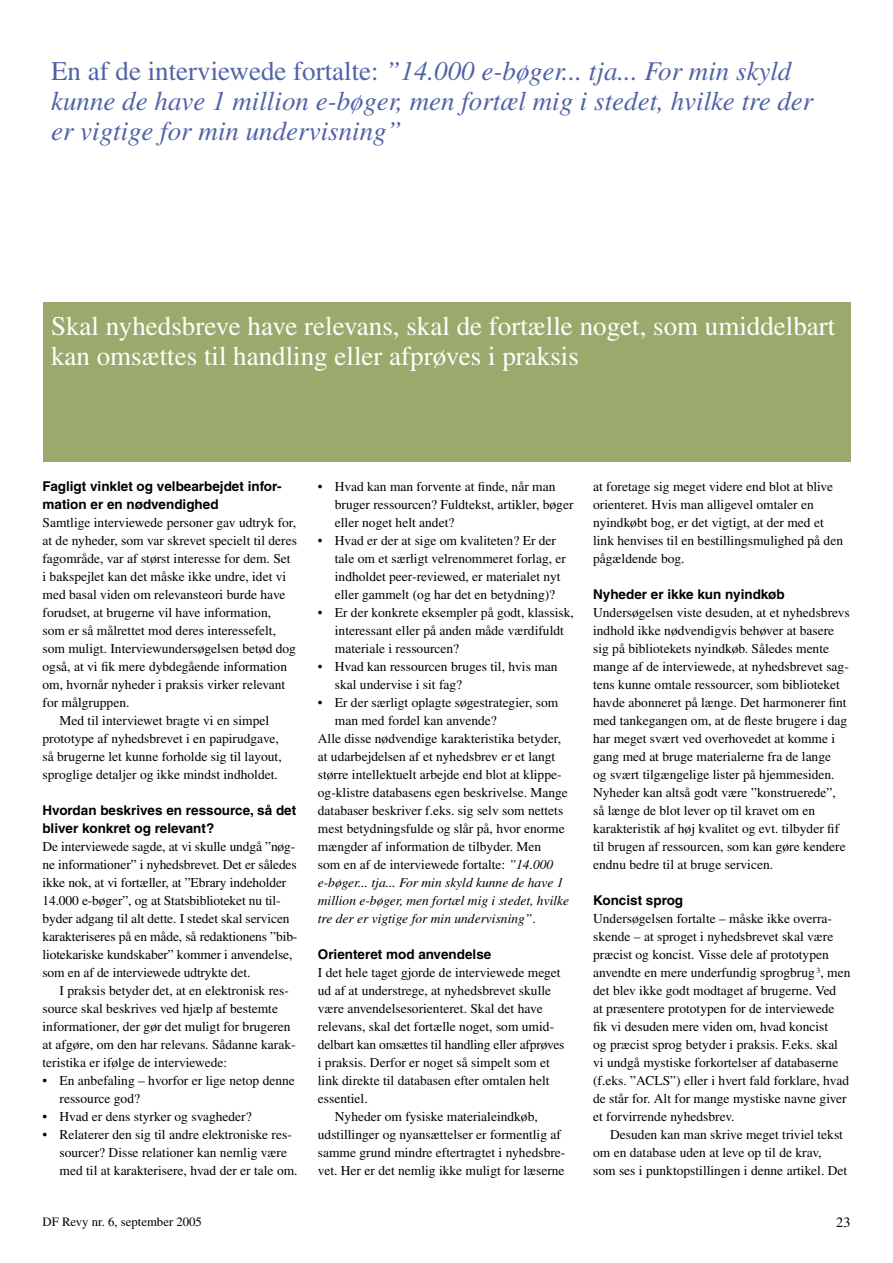
<style>
.page{position:relative;width:893px;height:1263px;background:#fff}
.page>*{position:absolute;margin:0;border:0;box-sizing:border-box;transform-origin:0 0}
.t1{font:italic 27px/30px "Times";color:#5063a6}
.t2{font:27px/30px "Times";color:#fff}
.t3{font:14.25px "Times";color:#000}
.t4{font:13.5px/18px "Times";color:#000}
.t5{font:700 13.5px/18px "Helvetica";color:#000}
.t6{font:italic 13.5px "Times";color:#000}
.t7{font:12.75px "Times";color:#000}
.s1{font-style:normal}
.s2{font-style:italic}
</style>
<div class="page">
<div style="left:43px;top:302px;width:807px;height:159px;background:#99aa6c"></div>
<h1 class="t1" style="left:51px;top:56px;width:764px"><span class="s1">En af de interviewede fortalte:</span> ”14.000 e-bøger... tja... For min skyld kunne de have 1 million e-bøger, men fortæl mig i stedet, hvilke tre der er vigtige for min undervisning”</h1>
<h1 class="t2" style="left:51px;top:311px;width:786px">Skal nyhedsbreve have relevans, skal de fortælle noget, som umiddelbart kan omsættes til handling eller afprøves i praksis</h1>
<p class="t5" style="left:43px;top:477px;width:241px">Fagligt vinklet og velbearbejdet infor&shy;mation er en nødvendighed</p>
<p class="t4" style="left:43px;top:513px;width:255px">Samtlige interviewede personer gav udtryk for,</p>
<p class="t4" style="left:43px;top:531px;width:256px">at de nyheder, som var skrevet specielt til deres</p>
<p class="t4" style="left:43px;top:549px;width:250px">fagområde, var af størst interesse for dem. Set</p>
<p class="t4" style="left:43px;top:567px;width:245px">i bakspejlet kan det måske ikke undre, idet vi</p>
<p class="t4" style="left:43px;top:585px;width:245px">med basal viden om relevansteori burde have</p>
<p class="t4" style="left:43px;top:603px;width:230px">forudset, at brugerne vil have information,</p>
<p class="t4" style="left:43px;top:621px;width:235px">som er så målrettet mod deres interessefelt,</p>
<p class="t4" style="left:43px;top:639px;width:255px">som muligt. Interviewundersøgelsen betød dog</p>
<p class="t4" style="left:43px;top:657px;width:246px">også, at vi fik mere dybdegående information</p>
<p class="t4" style="left:43px;top:675px;width:244px">om, hvornår nyheder i praksis virker relevant</p>
<p class="t4" style="left:43px;top:693px;width:88px">for målgruppen.</p>
<p class="t4" style="left:60px;top:711px;width:211px">Med til interviewet bragte vi en simpel</p>
<p class="t4" style="left:43px;top:729px;width:238px">prototype af nyhedsbrevet i en papirudgave,</p>
<p class="t4" style="left:43px;top:747px;width:241px">så brugerne let kunne forholde sig til layout,</p>
<p class="t4" style="left:43px;top:765px;width:237px">sproglige detaljer og ikke mindst indholdet.</p>
<p class="t5" style="left:43px;top:801px;width:255px">Hvordan beskrives en ressource, så det bliver konkret og relevant?</p>
<p class="t4" style="left:43px;top:837px;width:256px">De interviewede sagde, at vi skulle undgå ”nøg&shy;ne informationer” i nyhedsbrevet. Det er således ikke nok, at vi fortæller, at ”Ebrary indeholder 14.000 e-bøger”, og at Statsbiblioteket nu til&shy;byder adgang til alt dette. I stedet skal servicen karakteriseres på en måde, så redaktionens ”bib&shy;liotekariske kundskaber” kommer i anvendelse, som en af de interviewede udtrykte det.</p>
<p class="t4" style="left:43px;top:981px;width:255px;text-indent:17px">I praksis betyder det, at en elektronisk res&shy;source skal beskrives ved hjælp af bestemte informationer, der gør det muligt for brugeren at afgøre, om den har relevans. Sådanne karak&shy;teristika er ifølge de interviewede:</p>
<p class="t4" style="left:60px;top:1071px;width:237px;text-indent:-17px">• En anbefaling – hvorfor er lige netop denne ressource god?</p>
<p class="t4" style="left:43px;top:1107px;width:211px">• Hvad er dens styrker og svagheder?</p>
<p class="t4" style="left:60px;top:1125px;width:240px;text-indent:-17px">• Relaterer den sig til andre elektroniske res&shy;sourcer? Disse relationer kan nemlig være med til at karakterisere, hvad der er tale om.</p>
<p class="t4" style="left:335px;top:477px;width:240px;text-indent:-17px">• Hvad kan man forvente at finde, når man bruger ressourcen? Fuldtekst, artikler, bøger eller noget helt andet?</p>
<p class="t4" style="left:335px;top:531px;width:233px;text-indent:-17px">• Hvad er der at sige om kvaliteten? Er der tale om et særligt velrenommeret forlag, er indholdet peer-reviewed, er materialet nyt eller gammelt (og har det en betydning)?</p>
<p class="t4" style="left:335px;top:603px;width:241px;text-indent:-17px">• Er der konkrete eksempler på godt, klassisk, interessant eller på anden måde værdifuldt materiale i ressourcen?</p>
<p class="t4" style="left:335px;top:657px;width:224px;text-indent:-17px">• Hvad kan ressourcen bruges til, hvis man skal undervise i sit fag?</p>
<p class="t4" style="left:318px;top:693px;width:242px">• Er der særligt oplagte søgestrategier, som</p>
<p class="t4" style="left:335px;top:711px;width:163px">man med fordel kan anvende?</p>
<p class="t4" style="left:318px;top:729px;width:245px">Alle disse nødvendige karakteristika betyder,</p>
<p class="t4" style="left:318px;top:747px;width:239px">at udarbejdelsen af et nyhedsbrev er et langt</p>
<p class="t4" style="left:318px;top:765px;width:245px">større intellektuelt arbejde end blot at klippe-</p>
<p class="t4" style="left:318px;top:783px;width:252px">og-klistre databasens egen beskrivelse. Mange</p>
<p class="t4" style="left:318px;top:801px;width:247px">databaser beskriver f.eks. sig selv som nettets</p>
<p class="t4" style="left:318px;top:819px;width:248px">mest betydningsfulde og slår på, hvor enorme</p>
<p class="t4" style="left:318px;top:837px;width:225px">mængder af information de tilbyder. Men</p>
<p class="t4" style="left:318px;top:855px;width:237px">som en af de interviewede fortalte: <span class="s2">”14.000</span></p>
<p class="t6" style="left:318px;top:875px;width:247px">e-bøger... tja... For min skyld kunne de have 1</p>
<p class="t6" style="left:318px;top:893px;width:253px">million e-bøger, men fortæl mig i stedet, hvilke</p>
<p class="t6" style="left:318px;top:911px;width:219px">tre der er vigtige for min undervisning”<span class="s1">.</span></p>
<p class="t5" style="left:318px;top:945px;width:175px">Orienteret mod anvendelse</p>
<p class="t4" style="left:318px;top:963px;width:244px">I det hele taget gjorde de interviewede meget</p>
<p class="t4" style="left:318px;top:981px;width:235px">ud af at understrege, at nyhedsbrevet skulle</p>
<p class="t4" style="left:318px;top:999px;width:226px">være anvendelsesorienteret. Skal det have</p>
<p class="t4" style="left:318px;top:1017px;width:238px">relevans, skal det fortælle noget, som umid-</p>
<p class="t4" style="left:318px;top:1035px;width:248px">delbart kan omsættes til handling eller afprøves</p>
<p class="t4" style="left:318px;top:1053px;width:234px">i praksis. Derfor er noget så simpelt som et</p>
<p class="t4" style="left:318px;top:1071px;width:233px">link direkte til databasen efter omtalen helt</p>
<p class="t4" style="left:318px;top:1089px;width:51px">essentiel.</p>
<p class="t4" style="left:335px;top:1107px;width:204px">Nyheder om fysiske materialeindkøb,</p>
<p class="t4" style="left:318px;top:1125px;width:245px">udstillinger og nyansættelser er formentlig af</p>
<p class="t4" style="left:318px;top:1143px;width:249px">samme grund mindre eftertragtet i nyhedsbre-</p>
<p class="t4" style="left:318px;top:1161px;width:248px">vet. Her er det nemlig ikke muligt for læserne</p>
<p class="t4" style="left:593px;top:477px;width:251px">at foretage sig meget videre end blot at blive orienteret. Hvis man alligevel omtaler en nyindkøbt bog, er det vigtigt, at der med et link henvises til en bestillingsmulighed på den pågældende bog.</p>
<p class="t5" style="left:593px;top:585px;width:193px">Nyheder er ikke kun nyindkøb</p>
<p class="t4" style="left:593px;top:603px;width:258px">Undersøgelsen viste desuden, at et nyhedsbrevs indhold ikke nødvendigvis behøver at basere sig på bibliotekets nyindkøb. Således mente mange af de interviewede, at nyhedsbrevet sag&shy;tens kunne omtale ressourcer, som biblioteket havde abonneret på længe. Det harmonerer fint med tankegangen om, at de fleste brugere i dag har meget svært ved overhovedet at komme i gang med at bruge materialerne fra de lange<br>og svært tilgængelige lister på hjemmesiden.<br>Nyheder kan altså godt være ”konstruerede”, så længe de blot lever op til kravet om en karakteristik af høj kvalitet og evt. tilbyder fif til brugen af ressourcen, som kan gøre kendere endnu bedre til at bruge servicen.</p>
<p class="t5" style="left:593px;top:891px;width:92px">Koncist sprog</p>
<p class="t4" style="left:593px;top:909px;width:259px">Undersøgelsen fortalte – måske ikke overra&shy;skende – at sproget i nyhedsbrevet skal være præcist og koncist. Visse dele af prototypen anvendte en mere underfundig sprogbrug <sup>3</sup>, men det blev ikke godt modtaget af brugerne. Ved<br>at præsentere prototypen for de interviewede fik vi desuden mere viden om, hvad koncist<br>og præcist sprog betyder i praksis. F.eks. skal vi undgå mystiske forkortelser af databaserne (f.eks. ”ACLS”) eller i hvert fald forklare, hvad de står for. Alt for mange mystiske navne giver et forvirrende nyhedsbrev.</p>
<p class="t4" style="left:593px;top:1125px;width:256px;text-indent:17px">Desuden kan man skrive meget triviel tekst om en database uden at leve op til de krav, som ses i punktopstillingen i denne artikel. Det</p>
<p class="t7" style="left:43px;top:1215px;width:161px">DF Revy nr. 6, september 2005</p>
<p class="t3" style="left:836px;top:1214px;width:16px">23</p>
</div>
